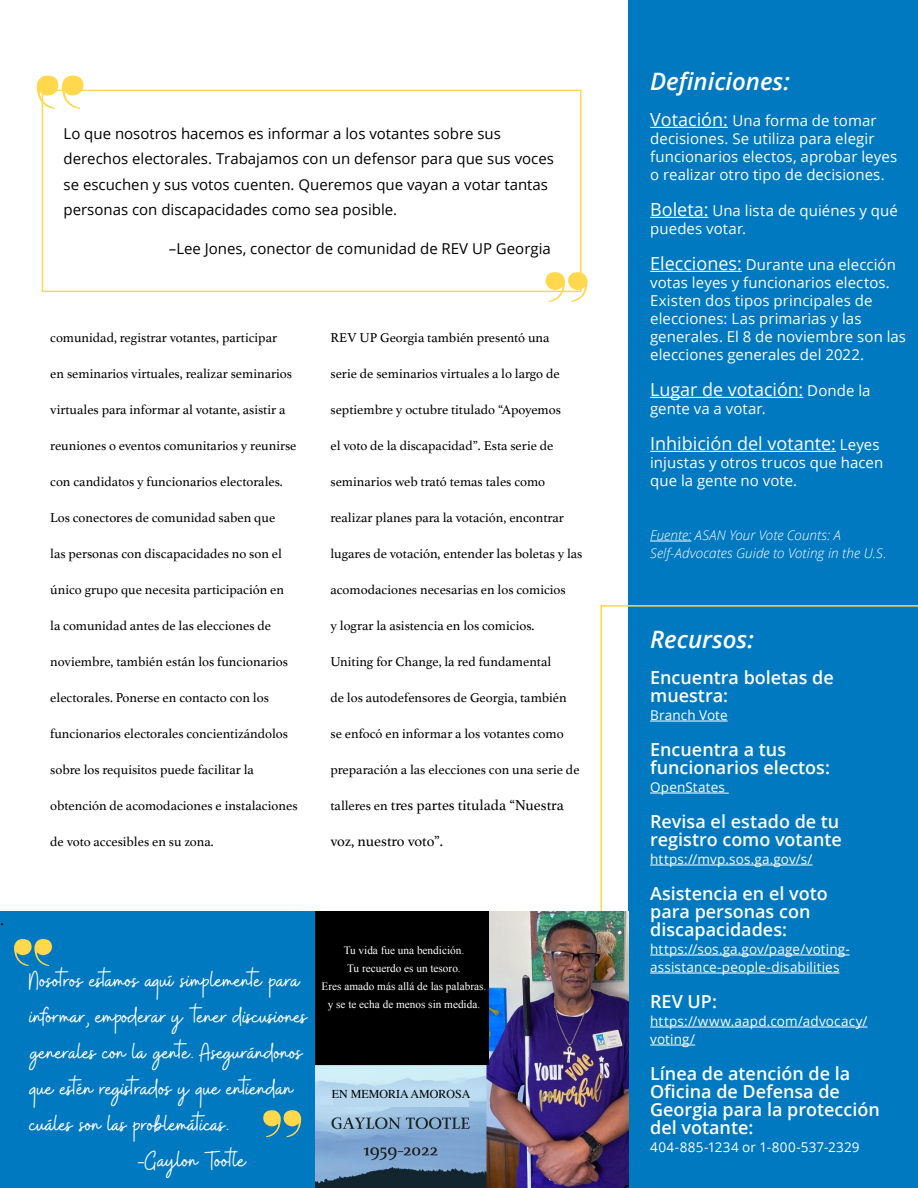
<style>
.page{position:relative;width:918px;height:1188px;background:#fff}
.page>*{position:absolute;margin:0;border:0;box-sizing:border-box;transform-origin:0 0}
.t1{font:27px "Buffalo";letter-spacing:-.05em;color:#fff}
.t2{font:italic 600 24px "Open Sans";color:#fff}
.t3{font:italic 600 24px "Open Sans";color:#fff}
.t4{font:600 18px/18px "Open Sans";color:#fff}
.t5{font:18px "Open Sans";color:#fff}
.t6{font:18px "Minion Pro";color:#000}
.t7{font:15px/18px "Open Sans";letter-spacing:.005em;color:#fff}
.t8{font:15px/25.5px "Open Sans";color:#000}
.t9{font:15px "Athelas";color:#000}
.t10{font:13.5px "Athelas";color:#000}
.t11{font:13.5px/18px "Open Sans";letter-spacing:.01em;color:#fff}
.t12{font:italic 300 13.5px/18px "Open Sans";letter-spacing:.005em;color:#fff}
.t13{font:12px "Times";color:#000}
.t14{font:11.25px/18px "Times New Roman";color:#fff;text-align:center}
.s1{font-size:13.5px}
.s2{font-size:18px}
.s3{font-size:15px}
</style>
<div class="page">
<div style="left:0;top:912px;width:315px;height:276px;background:#0079c0"></div>
<div style="left:629px;top:0;width:289px;height:1188px;background:#0079c0"></div>
<hr style="left:650px;top:127px;width:78px;height:1px;background:#fff">
<hr style="left:650px;top:217px;width:59px;height:1px;background:#fff">
<hr style="left:650px;top:271px;width:92px;height:1px;background:#fff">
<hr style="left:650px;top:397px;width:153px;height:1px;background:#fff">
<hr style="left:650px;top:451px;width:186px;height:1px;background:#fff">
<svg style="left:546px;top:272px;width:42px;height:30px"></svg>
<div style="left:42px;top:90px;width:540px;height:202px;border:2px solid #ffd84d"></div>
<svg style="left:37px;top:76px;width:47px;height:33px"></svg>
<hr style="left:650px;top:541px;width:41px;height:1px;background:#fff">
<hr style="left:600px;top:605px;width:318px;height:2px;background:#ffd84d">
<hr style="left:600px;top:605px;width:2px;height:431px;background:#ffd84d">
<hr style="left:650px;top:721px;width:78px;height:1px;background:#fff">
<hr style="left:650px;top:793px;width:75px;height:1px;background:#fff">
<hr style="left:650px;top:865px;width:163px;height:1px;background:#fff">
<hr style="left:650px;top:955px;width:200px;height:1px;background:#fff">
<hr style="left:650px;top:973px;width:190px;height:1px;background:#fff">
<hr style="left:650px;top:1027px;width:217px;height:1px;background:#fff">
<hr style="left:650px;top:1045px;width:45px;height:1px;background:#fff">
<img style="left:316px;top:912px;width:313px;height:276px">
<svg style="left:14px;top:939px;width:38px;height:27px"></svg>
<svg style="left:263px;top:1110px;width:38px;height:27px"></svg>
<div style="left:315px;top:912px;width:174px;height:153px;background:#000"></div>
<div style="left:333px;top:1090px;width:136px;height:16px;background:#b6d7ed"></div>
<p class="t8" style="left:64px;top:120px;width:492px">Lo que nosotros hacemos es informar a los votantes sobre sus derechos electorales. Trabajamos con un defensor para que sus voces se escuchen y sus votos cuenten. Queremos que vayan a votar tantas personas con discapacidades como sea posible.</p>
<p class="t8" style="left:169px;top:236px;width:383px">–Lee Jones, conector de comunidad de REV UP Georgia</p>
<p class="t10" style="left:50px;top:327px;width:228px">comunidad, registrar votantes, participar</p>
<p class="t10" style="left:50px;top:363px;width:243px">en seminarios virtuales, realizar seminarios</p>
<p class="t10" style="left:50px;top:399px;width:237px">virtuales para informar al votante, asistir a</p>
<p class="t10" style="left:50px;top:435px;width:248px">reuniones o eventos comunitarios y reunirse</p>
<p class="t10" style="left:50px;top:471px;width:234px">con candidatos y funcionarios electorales.</p>
<p class="t10" style="left:50px;top:507px;width:227px">Los conectores de comunidad saben que</p>
<p class="t10" style="left:50px;top:543px;width:233px">las personas con discapacidades no son el</p>
<p class="t10" style="left:50px;top:579px;width:235px">único grupo que necesita participación en</p>
<p class="t10" style="left:50px;top:615px;width:222px">la comunidad antes de las elecciones de</p>
<p class="t10" style="left:50px;top:651px;width:239px">noviembre, también están los funcionarios</p>
<p class="t10" style="left:50px;top:687px;width:220px">electorales. Ponerse en contacto con los</p>
<p class="t10" style="left:50px;top:723px;width:239px">funcionarios electorales concientizándolos</p>
<p class="t10" style="left:50px;top:759px;width:205px">sobre los requisitos puede facilitar la</p>
<p class="t10" style="left:50px;top:795px;width:249px">obtención de acomodaciones e instalaciones</p>
<p class="t10" style="left:50px;top:831px;width:165px">de voto accesibles en su zona.</p>
<p class="t10" style="left:330px;top:327px;width:221px">REV UP Georgia también presentó una</p>
<p class="t10" style="left:330px;top:363px;width:231px">serie de seminarios virtuales a lo largo de</p>
<p class="t10" style="left:330px;top:399px;width:232px">septiembre y octubre titulado “Apoyemos</p>
<p class="t10" style="left:330px;top:435px;width:225px">el voto de la discapacidad”. Esta serie de</p>
<p class="t10" style="left:330px;top:471px;width:216px">seminarios web trató temas tales como</p>
<p class="t10" style="left:330px;top:507px;width:235px">realizar planes para la votación, encontrar</p>
<p class="t10" style="left:330px;top:543px;width:254px">lugares de votación, entender las boletas y las</p>
<p class="t10" style="left:330px;top:579px;width:237px">acomodaciones necesarias en los comicios</p>
<p class="t10" style="left:330px;top:615px;width:205px">y lograr la asistencia en los comicios.</p>
<p class="t10" style="left:330px;top:651px;width:222px">Uniting for Change, la red fundamental</p>
<p class="t10" style="left:330px;top:687px;width:238px">de los autodefensores de Georgia, también</p>
<p class="t10" style="left:330px;top:723px;width:235px">se enfocó en informar a los votantes como</p>
<p class="t10" style="left:330px;top:759px;width:251px">preparación a las elecciones con una serie de</p>
<p class="t9" style="left:330px;top:793px;width:235px"><span class="s1">talleres en</span> tres partes titulada “Nuestra</p>
<p class="t9" style="left:330px;top:829px;width:114px">voz, nuestro voto”.</p>
<h3 class="t6" style="left:0;top:907px;width:6px">.</h3>
<h1 class="t1" style="left:29px;top:965px;width:273px">Nosotros estamos aquí simplemente para</h1>
<h1 class="t1" style="left:29px;top:1001px;width:280px">informar, empoderar y tener discusiones</h1>
<h1 class="t1" style="left:29px;top:1037px;width:276px">generales con la gente. Asegurándonos</h1>
<h1 class="t1" style="left:29px;top:1073px;width:267px">que estén registrados y que entiendan</h1>
<h1 class="t1" style="left:29px;top:1109px;width:201px">cuáles son las problemáticas.</h1>
<h1 class="t1" style="left:137px;top:1145px;width:111px">-Gaylon Tootle</h1>
<p class="t14" style="left:322px;top:941px;width:166px">Tu vida fue una bendición.<br>Tu recuerdo es un tesoro.<br>Eres amado más allá de las palabras. y se te echa de menos sin medida.</p>
<p class="t13" style="left:332px;top:1083px;width:140px">EN MEMORIA AMOROSA</p>
<h2 class="t2" style="left:650px;top:65px;width:141px">Definiciones:</h2>
<p class="t7" style="left:650px;top:111px;width:249px"><span class="s2">Votación:</span> Una forma de tomar decisiones. Se utiliza para elegir funcionarios electos, aprobar leyes o realizar otro tipo de decisiones.</p>
<p class="t7" style="left:650px;top:201px;width:249px"><span class="s2">Boleta:</span> Una lista de quiénes y qué puedes votar.</p>
<p class="t7" style="left:650px;top:255px;width:257px"><span class="s2">Elecciones:</span> Durante una elección votas leyes y funcionarios electos.<br>Existen dos tipos principales de elecciones: Las primarias y las generales. El 8 de noviembre son las elecciones generales del 2022.</p>
<h3 class="t5" style="left:650px;top:377px;width:222px">Lugar de votación: <span class="s3">Donde la</span></h3>
<p class="t7" style="left:650px;top:399px;width:117px">gente va a votar.</p>
<h3 class="t5" style="left:650px;top:431px;width:231px">Inhibición del votante: <span class="s3">Leyes</span></h3>
<p class="t7" style="left:650px;top:453px;width:235px">injustas y otros trucos que hacen que la gente no vote.</p>
<p class="t12" style="left:650px;top:526px;width:238px">Fuente: ASAN Your Vote Counts: A<br>Self-Advocates Guide to Voting in the U.S.</p>
<h2 class="t3" style="left:650px;top:623px;width:105px">Recursos:</h2>
<h3 class="t4" style="left:650px;top:668px;width:185px">Encuentra boletas de muestra:</h3>
<p class="t11" style="left:650px;top:706px;width:79px">Branch Vote</p>
<h3 class="t4" style="left:650px;top:740px;width:181px">Encuentra a tus funcionarios electos:</h3>
<p class="t11" style="left:650px;top:778px;width:76px">OpenStates</p>
<h3 class="t4" style="left:650px;top:812px;width:193px">Revisa el estado de tu registro como votante</h3>
<p class="t11" style="left:650px;top:850px;width:164px">https://mvp.sos.ga.gov/s/</p>
<h3 class="t4" style="left:650px;top:884px;width:179px">Asistencia en el voto para personas con discapacidades:</h3>
<p class="t11" style="left:650px;top:940px;width:201px">https://sos.ga.gov/page/voting&shy;assistance-people-disabilities</p>
<h3 class="t4" style="left:650px;top:992px;width:68px">REV UP:</h3>
<p class="t11" style="left:650px;top:1012px;width:219px">https://www.aapd.com/advocacy/ voting/</p>
<h3 class="t4" style="left:650px;top:1064px;width:231px">Línea de atención de la<br>Oficina de Defensa de<br>Georgia para la protección del votante:</h3>
<p class="t11" style="left:650px;top:1138px;width:211px">404-885-1234 or 1-800-537-2329</p>
</div>
